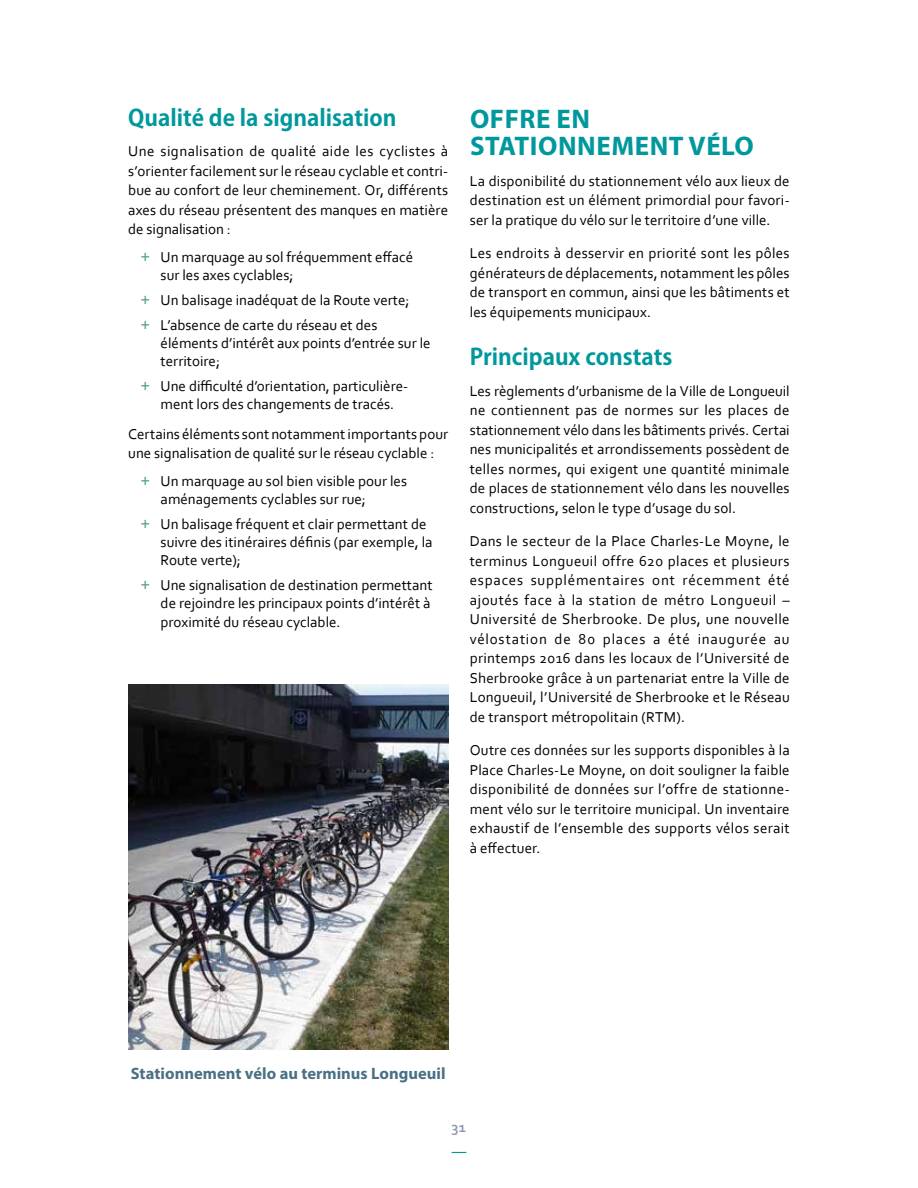
<style>
.page{position:relative;width:918px;height:1188px;background:#fff}
.page>*{position:absolute;margin:0;border:0;box-sizing:border-box;transform-origin:0 0}
.t1{font:700 27px "Myriad Pro";color:#00989d}
.t2{font:700 22.5px "Koz Go Pro";color:#00989d}
.t3{font:700 16.5px "Myriad Pro";letter-spacing:.005em;color:#4b7085}
.t4{font:15px/19.5px "Corbel";color:#000;text-align:justify}
.t5{font:700 15px "Corbel";color:#8d9baf}
.s1{font-size:19.5px;color:#4f9c8f}
</style>
<div class="page">
<img style="left:128px;top:684px;width:320px;height:366px">
<svg style="left:452px;top:1152px;width:14px;height:1px"></svg>
<h2 class="t2" style="left:128px;top:103px;width:270px">Qualité de la signalisation</h2>
<p class="t4" style="left:128px;top:141px;width:321px">Une signalisation de qualité aide les cyclistes à s’orienter facilement sur le réseau cyclable et contri&shy;bue au confort de leur cheminement. Or, différents axes du réseau présentent des manques en matière de signalisation :</p>
<p class="t4" style="left:161px;top:248px;width:254px;line-height:18px;text-indent:-20px"><span class="s1">+</span> Un marquage au sol fréquemment effacé sur les axes cyclables;</p>
<p class="t4" style="left:140px;top:287px;width:271px;line-height:24.8px"><span class="s1">+</span> Un balisage inadéquat de la Route verte; <span class="s1">+</span> L’absence de carte du réseau et des</p>
<p class="t4" style="left:161px;top:334px;width:271px;line-height:18px">éléments d’intérêt aux points d’entrée sur le territoire;</p>
<p class="t4" style="left:140px;top:376px;width:269px;line-height:18px;text-align:center"><span class="s1">+</span> Une difficulté d’orientation, particulière&shy;ment lors des changements de tracés.</p>
<p class="t4" style="left:128px;top:424px;width:321px">Certains éléments sont notamment importants pour une signalisation de qualité sur le réseau cyclable :</p>
<p class="t4" style="left:161px;top:472px;width:248px;line-height:18px;text-indent:-20px"><span class="s1">+</span> Un marquage au sol bien visible pour les aménagements cyclables sur rue;</p>
<p class="t4" style="left:161px;top:515px;width:273px;line-height:18px;text-align:left;text-indent:-20px"><span class="s1">+</span> Un balisage fréquent et clair permettant de suivre des itinéraires définis (par exemple, la<br>Route verte);</p>
<p class="t4" style="left:140px;top:576px;width:294px;line-height:18px;text-align:right"><span class="s1">+</span> Une signalisation de destination permettant de rejoindre les principaux points d’intérêt à</p>
<p class="t4" style="left:161px;top:612px;width:181px">proximité du réseau cyclable.</p>
<h1 class="t1" style="left:470px;top:102px;width:17px">OFFRE</h1>
<h1 class="t1" style="left:556px;top:102px;width:35px">en</h1>
<h1 class="t1" style="left:470px;top:129px;width:18px">STATIONNEMENT</h1>
<h1 class="t1" style="left:689px;top:129px;width:49px">VéLO</h1>
<p class="t4" style="left:470px;top:170px;width:321px">La disponibilité du stationnement vélo aux lieux de destination est un élément primordial pour favori&shy;ser la pratique du vélo sur le territoire d’une ville.</p>
<p class="t4" style="left:470px;top:243px;width:321px">Les endroits à desservir en priorité sont les pôles générateurs de déplacements, notamment les pôles de transport en commun, ainsi que les bâtiments et les équipements municipaux.</p>
<h2 class="t2" style="left:470px;top:343px;width:204px">Principaux constats</h2>
<p class="t4" style="left:470px;top:381px;width:321px">Les règlements d’urbanisme de la Ville de Longueuil ne contiennent pas de normes sur les places de stationnement vélo dans les bâtiments privés. Certai nes municipalités et arrondissements possèdent de telles normes, qui exigent une quantité minimale de places de stationnement vélo dans les nouvelles constructions, selon le type d’usage du sol.</p>
<p class="t4" style="left:470px;top:531px;width:321px">Dans le secteur de la Place Charles-Le Moyne, le terminus Longueuil offre 620 places et plusieurs espaces supplémentaires ont récemment été ajoutés face à la station de métro Longueuil – Université de Sherbrooke. De plus, une nouvelle vélostation de 80 places a été inaugurée au printemps 2016 dans les locaux de l’Université de Sherbrooke grâce à un partenariat entre la Ville de Longueuil, l’Université de Sherbrooke et le Réseau de transport métropolitain (RTM).</p>
<p class="t4" style="left:470px;top:740px;width:321px">Outre ces données sur les supports disponibles à la Place Charles-Le Moyne, on doit souligner la faible disponibilité de données sur l’offre de stationne&shy;ment vélo sur le territoire municipal. Un inventaire exhaustif de l’ensemble des supports vélos serait à effectuer.</p>
<p class="t3" style="left:131px;top:1062px;width:316px">Stationnement vélo au terminus Longueuil</p>
<p class="t5" style="left:452px;top:1117px;width:16px">31</p>
</div>
